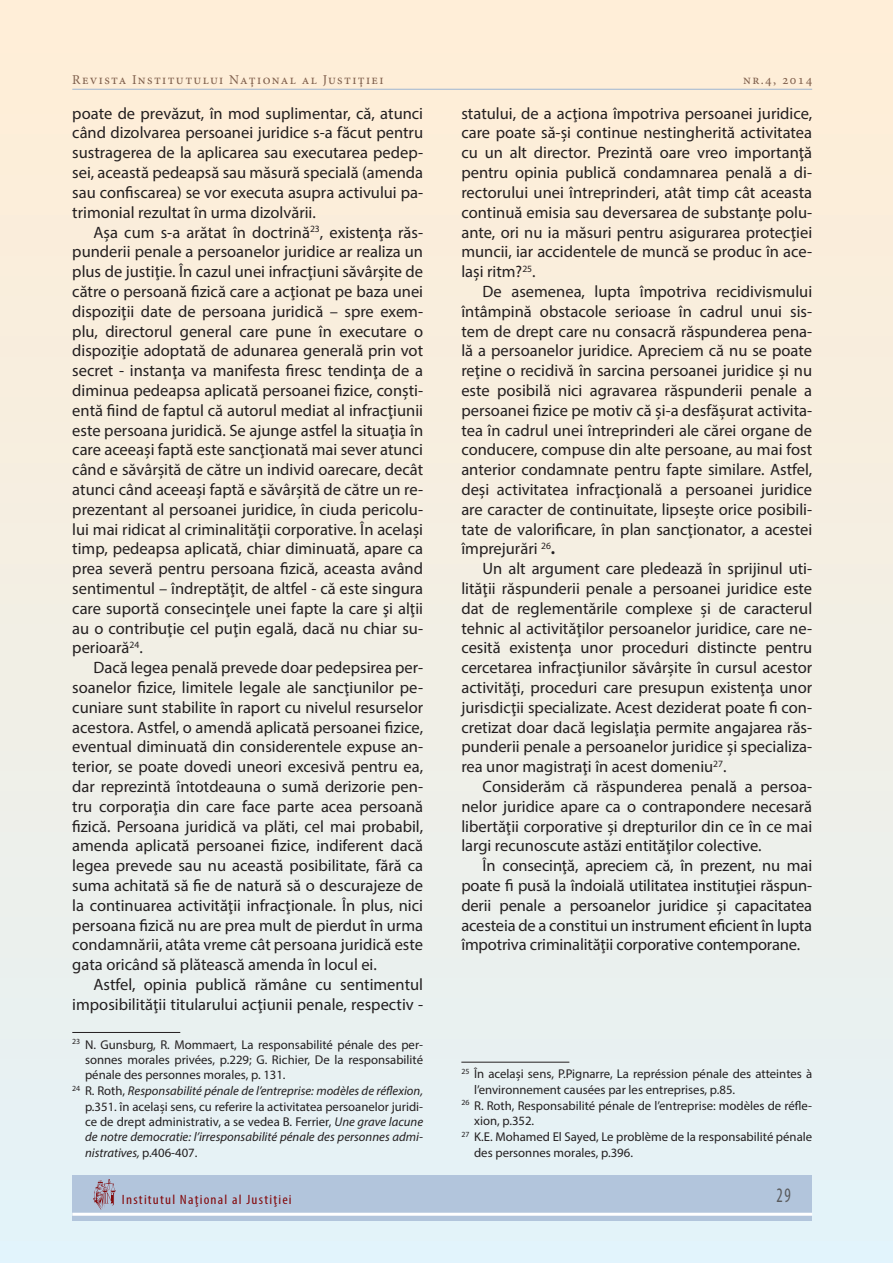
<style>
.page{position:relative;width:893px;height:1263px;background:#fff}
.page>*{position:absolute;margin:0;border:0;box-sizing:border-box;transform-origin:0 0}
.t1{font:condensed 20.7px "Myriad Pro";color:#58595b;scale:.8 1}
.t2{font:16.5px/19.8px "Myriad Pro";color:#231f20;text-align:justify}
.t3{font:13.5px "Minion Pro";letter-spacing:.1em;color:#7f5f4c}
.t4{font:condensed 13.5px "Myriad Pro";letter-spacing:.08em;color:#840b0e;scale:1.11 1}
.t5{font:12.75px "Myriad Pro";color:#231f20}
.t6{font:italic 12.75px "Myriad Pro";color:#231f20}
.s1{font-style:normal}
.s2{font-style:italic}
.s3{font-weight:700}
</style>
<div class="page">
<div style="left:0;top:0;width:893px;height:1263px;background:linear-gradient(to bottom,#ffedd4,#e3f2f7)"></div>
<hr style="left:72px;top:89px;width:740px;height:1px;background:#9eb6d2">
<div style="left:72px;top:1175px;width:740px;height:46px;background:#b2c5dc"></div>
<hr style="left:72px;top:1213px;width:740px;height:3px;background:#fff">
<svg style="left:93px;top:1179px;width:23px;height:31px"></svg>
<hr style="left:72px;top:1032px;width:108px;height:1px;background:#231f20">
<hr style="left:461px;top:1062px;width:108px;height:1px;background:#231f20">
<p class="t3" style="left:72px;top:75px;width:313px">Revista Institutului Naţional al Justiţiei</p>
<p class="t3" style="left:743px;top:75px;width:71px">nr.4, 2014</p>
<p class="t2" style="left:72px;top:105px;width:352px">poate de prevăzut, în mod suplimentar, că, atunci când dizolvarea persoanei juridice s-a făcut pentru sustragerea de la aplicarea sau executarea pedep&shy;sei, această pedeapsă sau măsură specială (amenda sau confiscarea) se vor executa asupra activului pa&shy;trimonial rezultat în urma dizolvării.</p>
<p class="t2" style="left:72px;top:224px;width:352px;text-indent:21px">Așa cum s-a arătat în doctrină<sup>23</sup>, existenţa răs&shy;punderii penale a persoanelor juridice ar realiza un plus de justiţie. În cazul unei infracţiuni săvârșite de către o persoană fizică care a acţionat pe baza unei dispoziţii date de persoana juridică – spre exem&shy;plu, directorul general care pune în executare o dispoziţie adoptată de adunarea generală prin vot secret - instanţa va manifesta firesc tendinţa de a diminua pedeapsa aplicată persoanei fizice, conști&shy;entă fiind de faptul că autorul mediat al infracţiunii este persoana juridică. Se ajunge astfel la situaţia în care aceeași faptă este sancţionată mai sever atunci când e săvârșită de către un individ oarecare, decât atunci când aceeași faptă e săvârșită de către un re&shy;prezentant al persoanei juridice, în ciuda pericolu&shy;lui mai ridicat al criminalităţii corporative. În același timp, pedeapsa aplicată, chiar diminuată, apare ca prea severă pentru persoana fizică, aceasta având sentimentul – îndreptăţit, de altfel - că este singura care suportă consecinţele unei fapte la care şi alţii au o contribuţie cel puţin egală, dacă nu chiar su&shy;perioară<sup>24</sup>.</p>
<p class="t2" style="left:72px;top:659px;width:352px;text-indent:21px">Dacă legea penală prevede doar pedepsirea per&shy;soanelor fizice, limitele legale ale sancţiunilor pe&shy;cuniare sunt stabilite în raport cu nivelul resurselor acestora. Astfel, o amendă aplicată persoanei fizice, eventual diminuată din considerentele expuse an&shy;terior, se poate dovedi uneori excesivă pentru ea, dar reprezintă întotdeauna o sumă derizorie pen&shy;tru corporaţia din care face parte acea persoană fizică. Persoana juridică va plăti, cel mai probabil, amenda aplicată persoanei fizice, indiferent dacă legea prevede sau nu această posibilitate, fără ca suma achitată să fie de natură să o descurajeze de la continuarea activităţii infracţionale. În plus, nici persoana fizică nu are prea mult de pierdut în urma condamnării, atâta vreme cât persoana juridică este gata oricând să plătească amenda în locul ei.</p>
<p class="t2" style="left:72px;top:976px;width:352px;text-align:right">Astfel, opinia publică rămâne cu sentimentul imposibilităţii titularului acţiunii penale, respectiv -</p>
<p class="t5" style="left:72px;top:1039px;width:352px"><sup>23</sup> N. Gunsburg, R. Mommaert, La responsabilité pénale des per-</p>
<p class="t5" style="left:85px;top:1055px;width:340px">sonnes morales privées, p.229; G. Richier, De la responsabilité</p>
<p class="t5" style="left:85px;top:1070px;width:202px">pénale des personnes morales, p. 131.</p>
<p class="t6" style="left:72px;top:1086px;width:352px"><sup>24</sup> <span class="s1">R. Roth,</span> Responsabilité pénale de l’entreprise: modèles de réflexion,</p>
<p class="t5" style="left:85px;top:1102px;width:340px">p.351. în același sens, cu referire la activitatea persoanelor juridi-</p>
<p class="t5" style="left:85px;top:1117px;width:340px">ce de drept administrativ, a se vedea B. Ferrier, <span class="s2">Une grave lacune</span></p>
<p class="t6" style="left:85px;top:1132px;width:340px">de notre democratie: l’irresponsabilité pénale des personnes admi-</p>
<p class="t6" style="left:85px;top:1147px;width:114px">nistratives, <span class="s1">p.406-407.</span></p>
<p class="t2" style="left:461px;top:105px;width:352px">statului, de a acţiona împotriva persoanei juridice, care poate să-și continue nestingherită activitatea cu un alt director. Prezintă oare vreo importanţă pentru opinia publică condamnarea penală a di&shy;rectorului unei întreprinderi, atât timp cât aceasta continuă emisia sau deversarea de substanţe polu&shy;ante, ori nu ia măsuri pentru asigurarea protecţiei muncii, iar accidentele de muncă se produc în ace&shy;lași ritm?<sup>25</sup>.</p>
<p class="t2" style="left:461px;top:283px;width:352px;text-indent:21px">De asemenea, lupta împotriva recidivismului întâmpină obstacole serioase în cadrul unui sis&shy;tem de drept care nu consacră răspunderea pena&shy;lă a persoanelor juridice. Apreciem că nu se poate reţine o recidivă în sarcina persoanei juridice și nu este posibilă nici agravarea răspunderii penale a persoanei fizice pe motiv că și-a desfășurat activita&shy;tea în cadrul unei întreprinderi ale cărei organe de conducere, compuse din alte persoane, au mai fost anterior condamnate pentru fapte similare. Astfel, deși activitatea infracţională a persoanei juridice are caracter de continuitate, lipsește orice posibili&shy;tate de valorificare, în plan sancţionator, a acestei împrejurări <sup>26</sup><span class="s3">.</span></p>
<p class="t2" style="left:461px;top:560px;width:352px;text-indent:21px">Un alt argument care pledează în sprijinul uti&shy;lităţii răspunderii penale a persoanei juridice este dat de reglementările complexe și de caracterul tehnic al activităţilor persoanelor juridice, care ne&shy;cesită existenţa unor proceduri distincte pentru cercetarea infracţiunilor săvârșite în cursul acestor activităţi, proceduri care presupun existenţa unor jurisdicţii specializate. Acest deziderat poate fi con&shy;cretizat doar dacă legislaţia permite angajarea răs&shy;punderii penale a persoanelor juridice și specializa&shy;rea unor magistraţi în acest domeniu<sup>27</sup>.</p>
<p class="t2" style="left:461px;top:778px;width:352px;text-indent:21px">Considerăm că răspunderea penală a persoa&shy;nelor juridice apare ca o contrapondere necesară libertăţii corporative și drepturilor din ce în ce mai largi recunoscute astăzi entităţilor colective.</p>
<p class="t2" style="left:461px;top:857px;width:352px;text-indent:21px">În consecinţă, apreciem că, în prezent, nu mai poate fi pusă la îndoială utilitatea instituţiei răspun&shy;derii penale a persoanelor juridice și capacitatea acesteia de a constitui un instrument eficient în lupta împotriva criminalităţii corporative contemporane.</p>
<p class="t5" style="left:461px;top:1069px;width:352px"><sup>25</sup> În același sens, P.Pignarre, La représsion pénale des atteintes à</p>
<p class="t5" style="left:474px;top:1084px;width:263px">l’environnement causées par les entreprises, p.85.</p>
<p class="t5" style="left:461px;top:1101px;width:352px"><sup>26</sup> R. Roth, Responsabilité pénale de l’entreprise: modèles de réfle-</p>
<p class="t5" style="left:474px;top:1116px;width:62px">xion, p.352.</p>
<p class="t5" style="left:461px;top:1132px;width:352px"><sup>27</sup> K.E. Mohamed El Sayed, Le problème de la responsabilité pénale</p>
<p class="t5" style="left:474px;top:1147px;width:160px">des personnes morales, p.396.</p>
<p class="t4" style="left:122px;top:1194px;width:154px">Institutul Naţional al Justiţiei</p>
<p class="t1" style="left:777px;top:1187px;width:19px">29</p>
</div>
